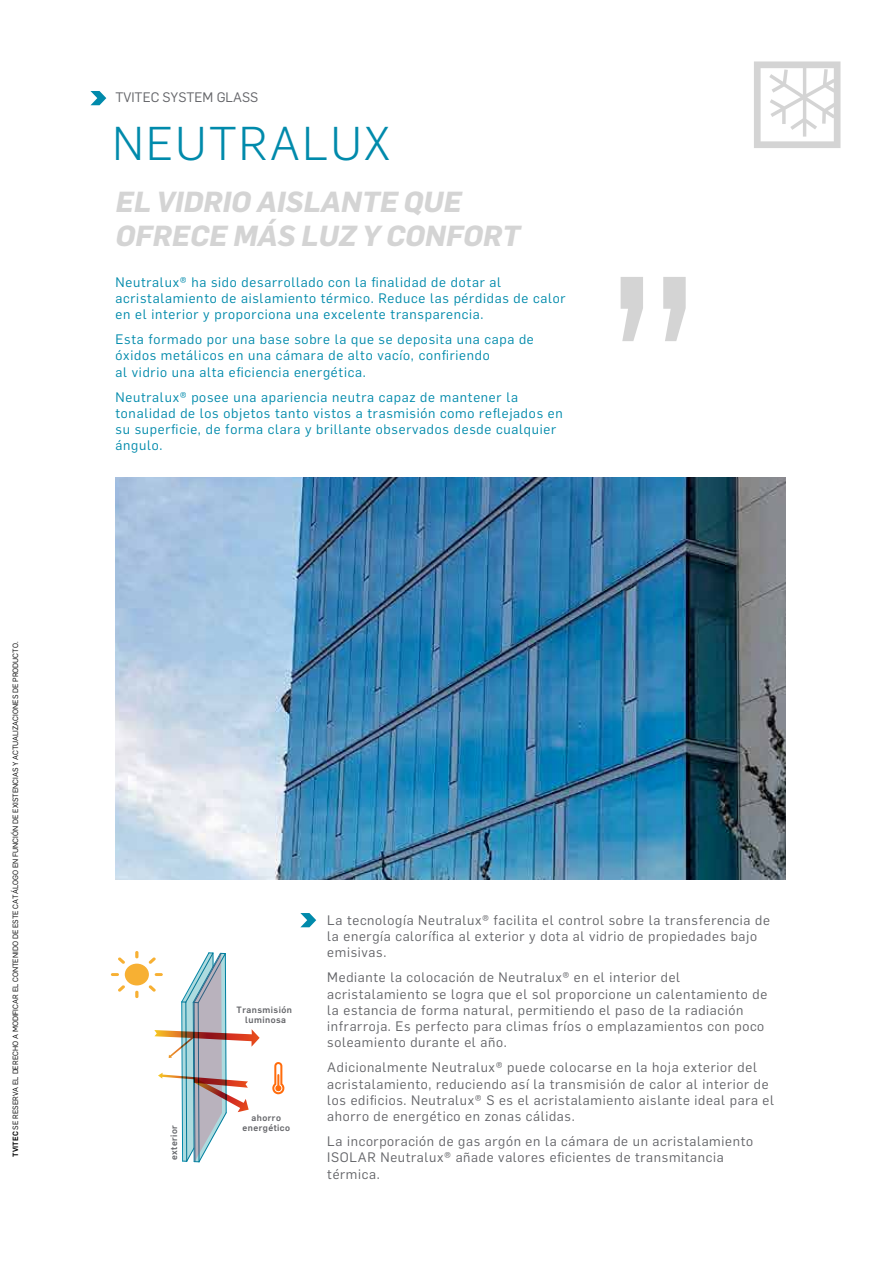
<style>
.page{position:relative;width:893px;height:1263px;background:#fff}
.page>*{position:absolute;margin:0;border:0;box-sizing:border-box;transform-origin:0 0}
.t1{font:300 46.5px "Flama";letter-spacing:.05em;color:#008aab}
.t2{font:italic 700 28.5px/34.2px "Flama";color:#d4d4d4}
.t3{font:13.5px/16.2px "Flama";letter-spacing:.05em;color:#646569}
.t4{font:13.5px/16.2px "Flama";letter-spacing:.055em;color:#008aab}
.t5{font:13.5px "Flama";color:#646569}
.t6{font:500 9px/10.5px "Flama";letter-spacing:.05em;color:#646569;text-align:center}
.t7{font:7.5px "Flama";color:#000}
.s1{font-weight:500}
</style>
<div class="page">
<svg style="left:90px;top:91px;width:16px;height:14px"></svg>
<img style="left:115px;top:477px;width:670px;height:403px">
<svg style="left:300px;top:913px;width:16px;height:14px"></svg>
<svg style="left:621px;top:277px;width:65px;height:64px"></svg>
<div style="left:125px;top:964px;width:24px;height:21px;background:#f7b033;border-radius:50%"></div>
<svg style="left:135px;top:991px;width:3px;height:7px"></svg>
<svg style="left:135px;top:951px;width:3px;height:7px"></svg>
<svg style="left:111px;top:973px;width:8px;height:3px"></svg>
<svg style="left:118px;top:957px;width:7px;height:7px"></svg>
<svg style="left:149px;top:952px;width:111px;height:210px"></svg>
<svg style="left:118px;top:985px;width:7px;height:7px"></svg>
<svg style="left:272px;top:1062px;width:13px;height:32px"></svg>
<svg style="left:754px;top:61px;width:86px;height:87px"></svg>
<p class="t7" style="left:10px;top:1156px;width:516px;rotate:-90deg"><span class="s1">TVITEC</span> SE RESERVA EL DERECHO A MODIFICAR EL CONTENIDO DE ESTE CATÁLOGO EN FUNCIÓN DE EXISTENCIAS Y ACTUALIZACIONES DE PRODUCTO.</p>
<p class="t5" style="left:115px;top:88px;width:144px">TVITEC SYSTEM GLASS</p>
<h1 class="t1" style="left:112px;top:112px;width:279px">NEUTRALUX</h1>
<h2 class="t2" style="left:115px;top:183px;width:406px">EL VIDRIO AISLANTE QUE<br>OFRECE MÁS LUZ Y CONFORT</h2>
<p class="t4" style="left:115px;top:273px;width:452px">Neutralux® ha sido desarrollado con la finalidad de dotar al acristalamiento de aislamiento térmico. Reduce las pérdidas de calor en el interior y proporciona una excelente transparencia.</p>
<p class="t4" style="left:115px;top:330px;width:420px">Esta formado por una base sobre la que se deposita una capa de óxidos metálicos en una cámara de alto vacío, confiriendo<br>al vidrio una alta eficiencia energética.</p>
<p class="t4" style="left:115px;top:388px;width:449px">Neutralux® posee una apariencia neutra capaz de mantener la tonalidad de los objetos tanto vistos a trasmisión como reflejados en su superficie, de forma clara y brillante observados desde cualquier ángulo.</p>
<p class="t6" style="left:168px;top:1160px;width:37px;rotate:-90deg">exterior</p>
<p class="t6" style="left:237px;top:1004px;width:57px">Transmisión luminosa</p>
<p class="t6" style="left:243px;top:1111px;width:49px">ahorro energético</p>
<p class="t3" style="left:327px;top:911px;width:444px">La tecnología Neutralux® facilita el control sobre la transferencia de la energía calorífica al exterior y dota al vidrio de propiedades bajo emisivas.</p>
<p class="t3" style="left:327px;top:968px;width:441px">Mediante la colocación de Neutralux® en el interior del acristalamiento se logra que el sol proporcione un calentamiento de la estancia de forma natural, permitiendo el paso de la radiación infrarroja. Es perfecto para climas fríos o emplazamientos con poco soleamiento durante el año.</p>
<p class="t3" style="left:327px;top:1058px;width:448px">Adicionalmente Neutralux® puede colocarse en la hoja exterior del acristalamiento, reduciendo así la transmisión de calor al interior de los edificios. Neutralux® S es el acristalamiento aislante ideal para el ahorro de energético en zonas cálidas.</p>
<p class="t3" style="left:327px;top:1132px;width:427px">La incorporación de gas argón en la cámara de un acristalamiento<br>ISOLAR Neutralux® añade valores eficientes de transmitancia térmica.</p>
</div>
